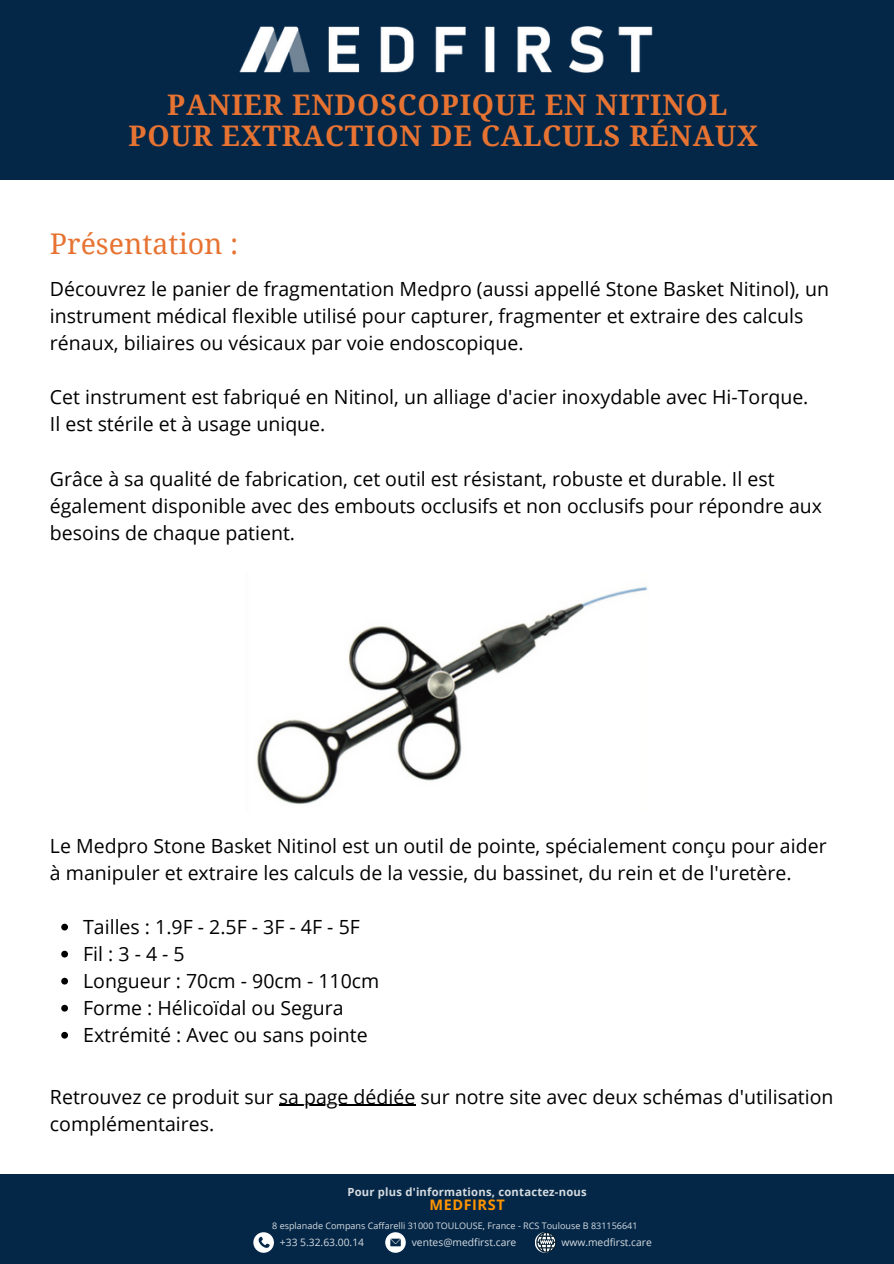
<style>
.page{position:relative;width:894px;height:1264px;background:#fff}
.page>*{position:absolute;margin:0;border:0;box-sizing:border-box;transform-origin:0 0}
.t1{font:28.5px "Droid Serif";color:#e77332}
.t2{font:700 28.35px/30.5px "Droid Serif";letter-spacing:.03em;color:#e77332;text-align:center}
.t3{font:19.5px/27px "Open Sans";color:#000}
.t4{font:700 14.55px "Open Sans";letter-spacing:.04em;color:#ff9400}
.t5{font:700 11.25px "Open Sans";letter-spacing:.02em;color:#d6dce1}
.t6{font:10.35px "Open Sans";color:#d6dce1}
.t7{font:9px "Open Sans";color:#d6dce1}
</style>
<div class="page">
<div style="left:0;top:0;width:893px;height:179px;background:#052747"></div>
<img style="left:239px;top:26px;width:414px;height:47px">
<div style="left:0;top:1174px;width:893px;height:89px;background:#052747"></div>
<div style="left:253px;top:1232px;width:21px;height:20px;background:#fff;border-radius:50%"></div>
<svg style="left:258px;top:1236px;width:12px;height:12px"></svg>
<svg style="left:385px;top:1232px;width:20px;height:20px"></svg>
<svg style="left:390px;top:1238px;width:10px;height:8px"></svg>
<svg style="left:536px;top:1232px;width:20px;height:20px"></svg>
<img style="left:256px;top:586px;width:392px;height:218px">
<svg style="left:61px;top:923px;width:7px;height:7px"></svg>
<svg style="left:61px;top:950px;width:7px;height:7px"></svg>
<svg style="left:61px;top:977px;width:7px;height:7px"></svg>
<svg style="left:61px;top:1004px;width:7px;height:7px"></svg>
<svg style="left:61px;top:1031px;width:7px;height:7px"></svg>
<hr style="left:279px;top:1104px;width:136px;height:1px;background:#000">
<p class="t2" style="left:128px;top:90px;width:630px">PANIER ENDOSCOPIQUE EN NITINOL<br>POUR EXTRACTION DE CALCULS RÉNAUX</p>
<p class="t1" style="left:50px;top:227px;width:190px">Présentation :</p>
<p class="t3" style="left:50px;top:275px;width:780px">Découvrez le panier de fragmentation Medpro (aussi appellé Stone Basket Nitinol), un instrument médical flexible utilisé pour capturer, fragmenter et extraire des calculs rénaux, biliaires ou vésicaux par voie endoscopique.</p>
<p class="t3" style="left:50px;top:383px;width:759px">Cet instrument est fabriqué en Nitinol, un alliage d'acier inoxydable avec Hi-Torque.</p>
<p class="t3" style="left:50px;top:410px;width:277px">Il est stérile et à usage unique.</p>
<p class="t3" style="left:50px;top:464px;width:773px">Grâce à sa qualité de fabrication, cet outil est résistant, robuste et durable. Il est également disponible avec des embouts occlusifs et non occlusifs pour répondre aux besoins de chaque patient.</p>
<p class="t3" style="left:50px;top:831px;width:778px">Le Medpro Stone Basket Nitinol est un outil de pointe, spécialement conçu pour aider à manipuler et extraire les calculs de la vessie, du bassinet, du rein et de l'uretère.</p>
<p class="t3" style="left:83px;top:912px;width:278px">Tailles : 1.9F - 2.5F - 3F - 4F - 5F</p>
<p class="t3" style="left:83px;top:939px;width:103px">Fil:3-4-5</p>
<p class="t3" style="left:83px;top:966px;width:297px">Longueur : 70cm - 90cm - 110cm</p>
<p class="t3" style="left:83px;top:993px;width:262px">Forme : Hélicoïdal ou Segura</p>
<p class="t3" style="left:83px;top:1020px;width:286px">Extrémité : Avec ou sans pointe</p>
<p class="t3" style="left:50px;top:1082px;width:784px">Retrouvez ce produit sur sa page dédiée sur notre site avec deux schémas d'utilisation complémentaires.</p>
<p class="t5" style="left:347px;top:1183px;width:241px">Pour plus d'informations, contactez-nous</p>
<p class="t4" style="left:429px;top:1194px;width:77px">MEDFIRST</p>
<p class="t7" style="left:272px;top:1219px;width:367px">8 esplanade Compans Caffarelli 31000 TOULOUSE, France - RCS Toulouse B 831156641</p>
<p class="t6" style="left:280px;top:1234px;width:86px">+33 5.32.63.00.14</p>
<p class="t6" style="left:411px;top:1234px;width:106px">ventes@medfirst.care</p>
<p class="t6" style="left:561px;top:1234px;width:92px">www.medfirst.care</p>
</div>
